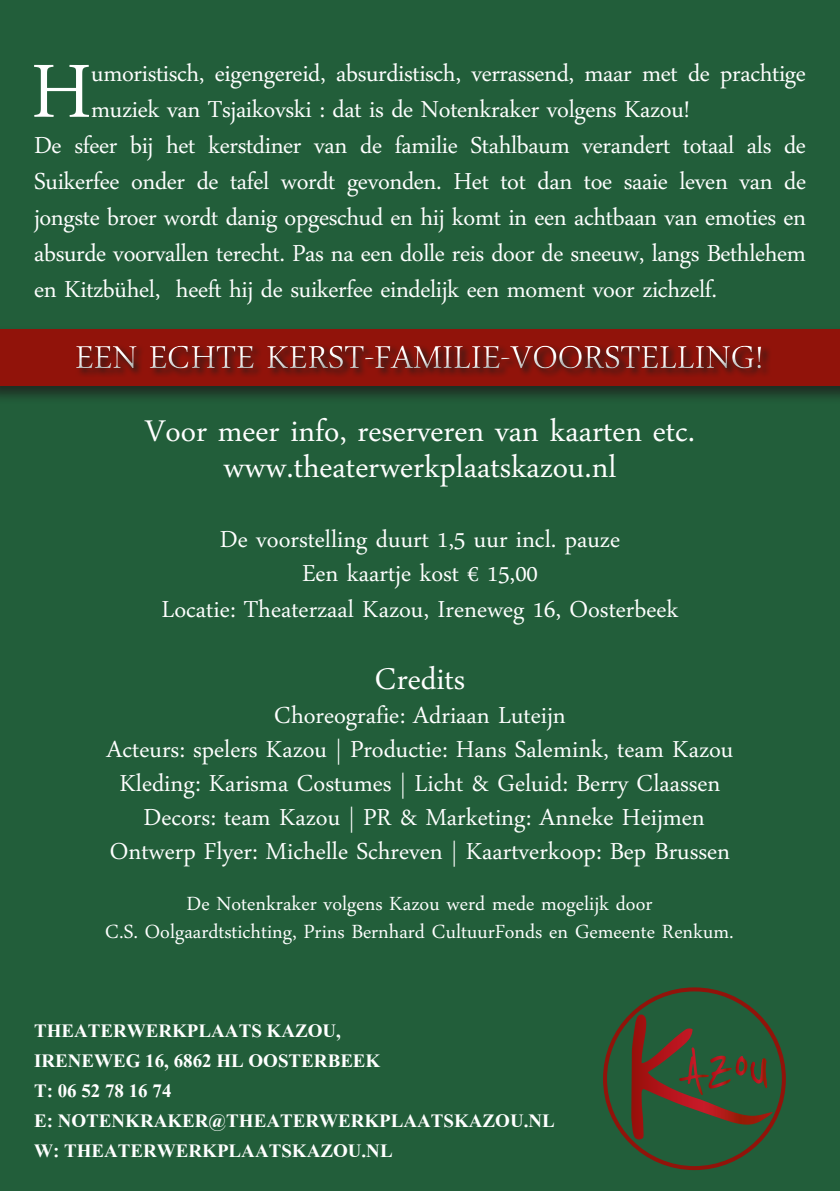
<style>
.page{position:relative;width:840px;height:1191px;background:#fff}
.page>*{position:absolute;margin:0;border:0;box-sizing:border-box;transform-origin:0 0}
.t1{font:110.8px "Daun Penh";color:#fff}
.t2{font:46.6px "Daun Penh";color:#fff}
.t3{font:44px "Daun Penh";color:#fff}
.t4{font:34px/36px "Daun Penh";color:#fff}
.t5{font:28px/28px "Daun Penh";color:#fff;text-align:center}
.t6{font:700 23.6px "Aparajita";color:#fff}
</style>
<div class="page">
<div style="left:0;top:0;width:839px;height:1191px;background:#225e3a"></div>
<div style="left:0;top:326px;width:839px;height:78px;background:#1d1d1b;opacity:.75"></div>
<div style="left:0;top:329px;width:839px;height:57px;background:#91130a"></div>
<div style="left:65px;top:337px;width:710px;height:46px;background:#1d1d1b;opacity:.75"></div>
<svg style="left:631px;top:1014px;width:141px;height:125px"></svg>
<div style="left:602px;top:987px;width:183px;height:183px;border:4px solid #91130a;border-radius:50%"></div>
<p class="t1" style="left:31px;top:14px;width:63px">H</p>
<p class="t4" style="left:91px;top:51px;width:715px">umoristisch, eigengereid, absurdistisch, verrassend, maar met de prachtige muziek van Tsjaikovski : dat is de Notenkraker volgens Kazou!</p>
<p class="t4" style="left:34px;top:123px;width:773px;text-align:justify">De sfeer bij het kerstdiner van de familie Stahlbaum verandert totaal als de Suikerfee onder de tafel wordt gevonden. Het tot dan toe saaie leven van de jongste broer wordt danig opgeschud en hij komt in een achtbaan van emoties en absurde voorvallen terecht. Pas na een dolle reis door de sneeuw, langs Bethlehem en Kitzbühel, heeft hij de suikerfee eindelijk een moment voor zichzelf.</p>
<h2 class="t2" style="left:75px;top:324px;width:689px">EEN ECHTE KERST-FAMILIE-VOORSTELLING!</h2>
<p class="t3" style="left:145px;top:400px;width:551px">Voor meer info, reserveren van kaarten etc.</p>
<p class="t3" style="left:223px;top:436px;width:394px">www.theaterwerkplaatskazou.nl</p>
<p class="t4" style="left:220px;top:517px;width:401px">De voorstelling duurt 1,5 uur incl. pauze</p>
<p class="t4" style="left:302px;top:551px;width:237px">Een kaartje kost € 15,00</p>
<p class="t4" style="left:161px;top:587px;width:518px">Locatie: Theaterzaal Kazou, Ireneweg 16, Oosterbeek</p>
<p class="t3" style="left:374px;top:648px;width:92px">Credits</p>
<p class="t4" style="left:274px;top:693px;width:293px">Choreografie: Adriaan Luteijn</p>
<p class="t4" style="left:106px;top:727px;width:628px">Acteurs: spelers Kazou | Productie: Hans Salemink, team Kazou</p>
<p class="t4" style="left:119px;top:761px;width:602px">Kleding: Karisma Costumes | Licht &amp; Geluid: Berry Claassen</p>
<p class="t4" style="left:143px;top:795px;width:562px">Decors: team Kazou | PR &amp; Marketing: Anneke Heijmen</p>
<p class="t4" style="left:110px;top:829px;width:621px">Ontwerp Flyer: Michelle Schreven | Kaartverkoop: Bep Brussen</p>
<p class="t5" style="left:105px;top:886px;width:630px">De Notenkraker volgens Kazou werd mede mogelijk door<br>C.S. Oolgaardtstichting, Prins Bernhard CultuurFonds en Gemeente Renkum.</p>
<p class="t6" style="left:34px;top:1020px;width:308px">THEATERWERKPLAATS KAZOU,</p>
<p class="t6" style="left:34px;top:1050px;width:347px">IRENEWEG 16, 6862 HL OOSTERBEEK</p>
<p class="t6" style="left:34px;top:1080px;width:139px">T: 06 52 78 16 74</p>
<p class="t6" style="left:34px;top:1110px;width:522px">E: NOTENKRAKER@THEATERWERKPLAATSKAZOU.NL</p>
<p class="t6" style="left:34px;top:1140px;width:360px">W: THEATERWERKPLAATSKAZOU.NL</p>
</div>
